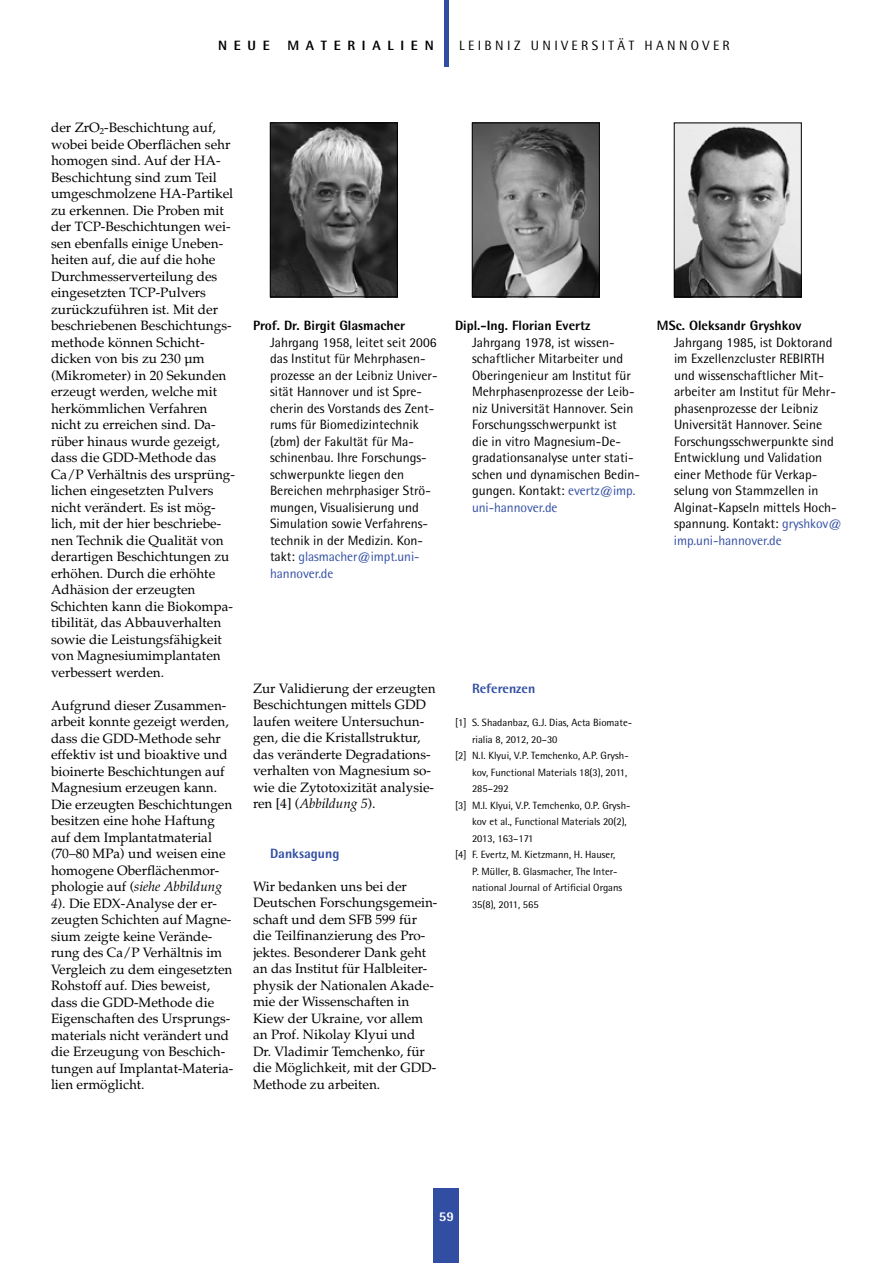
<style>
.page{position:relative;width:893px;height:1263px;background:#fff}
.page>*{position:absolute;margin:0;border:0;box-sizing:border-box;transform-origin:0 0}
.t1{font:13.5px/16.5px "Palatino";color:#000}
.t2{font:13.5px/16.5px "Rotis Semi Sans";color:#000}
.t3{font:800 13.5px "Rotis Semi Sans";color:#000}
.t4{font:13.5px "Rotis Semi Sans";letter-spacing:.25em;color:#000}
.t5{font:800 13.5px "Rotis Semi Sans";color:#314ea3}
.t6{font:800 13.5px "Rotis Semi Sans";letter-spacing:.5em;color:#000}
.t7{font:800 13.5px "Rotis Semi Sans";color:#fff}
.t8{font:10.5px "Rotis Semi Sans";color:#000}
.s1{font-style:italic}
.s2{color:#314ea3}
</style>
<div class="page">
<div style="left:444px;top:0;width:5px;height:66px;background:#314ea3"></div>
<div style="left:434px;top:1188px;width:25px;height:75px;background:#314ea3"></div>
<img style="left:676px;top:125px;width:123px;height:170px">
<div style="left:674px;top:123px;width:127px;height:174px;border:1px solid #000"></div>
<img style="left:474px;top:125px;width:124px;height:170px">
<div style="left:472px;top:123px;width:128px;height:174px;border:1px solid #000"></div>
<img style="left:272px;top:125px;width:124px;height:170px">
<div style="left:270px;top:123px;width:128px;height:174px;border:1px solid #000"></div>
<p class="t3" style="left:218px;top:36px;width:53px">Neue</p>
<p class="t6" style="left:287px;top:36px;width:146px">Materialien</p>
<p class="t4" style="left:459px;top:37px;width:272px">leibniz universität hannover</p>
<p class="t1" style="left:51px;top:119px;width:185px">der ZrO<sub>2</sub>-Beschichtung auf, wobei beide Oberflächen sehr homogen sind. Auf der HA-<br>Beschichtung sind zum Teil umgeschmolzene HA-Partikel zu erkennen. Die Proben mit der TCP-Beschichtungen wei&shy;sen ebenfalls einige Uneben&shy;heiten auf, die auf die hohe<br>Durchmesserverteilung des eingesetzten TCP-Pulvers zurückzuführen ist. Mit der beschriebenen Beschichtungs&shy;methode können Schicht&shy;dicken von bis zu 230 µm (Mikrometer) in 20 Sekunden erzeugt werden, welche mit herkömmlichen Verfahren nicht zu erreichen sind. Da&shy;rüber hinaus wurde gezeigt, dass die GDD-Methode das<br>Ca/P Verhältnis des ursprüng&shy;lichen eingesetzten Pulvers nicht verändert. Es ist mög&shy;lich, mit der hier beschriebe&shy;nen Technik die Qualität von derartigen Beschichtungen zu erhöhen. Durch die erhöhte<br>Adhäsion der erzeugten<br>Schichten kann die Biokompa&shy;tibilität, das Abbauverhalten sowie die Leistungsfähigkeit von Magnesiumimplantaten verbessert werden.</p>
<p class="t1" style="left:51px;top:697px;width:184px">Aufgrund dieser Zusammen&shy;arbeit konnte gezeigt werden, dass die GDD-Methode sehr effektiv ist und bioaktive und bioinerte Beschichtungen auf<br>Magnesium erzeugen kann.<br>Die erzeugten Beschichtungen besitzen eine hohe Haftung auf dem Implantatmaterial (70–80 MPa) und weisen eine homogene Oberflächenmor&shy;phologie auf (<span class="s1">siehe Abbildung<br>4</span>). Die EDX-Analyse der er&shy;zeugten Schichten auf Magne&shy;sium zeigte keine Verände&shy;rung des Ca/P Verhältnis im<br>Vergleich zu dem eingesetzten<br>Rohstoff auf. Dies beweist, dass die GDD-Methode die<br>Eigenschaften des Ursprungs&shy;materials nicht verändert und die Erzeugung von Beschich&shy;tungen auf Implantat-Materia&shy;lien ermöglicht.</p>
<p class="t3" style="left:253px;top:317px;width:154px">Prof. Dr. Birgit Glasmacher</p>
<p class="t2" style="left:270px;top:334px;width:169px">Jahrgang 1958, leitet seit 2006 das I nstitut für Mehrphasen&shy;prozesse an der Leibniz U niver&shy;sität Hannover und ist Spre&shy;cherin des Vorstands des Zent&shy;rums für Biomedizintechnik (zbm) der Fakultät für Ma&shy;schinenbau. I hre Forschungs&shy;schwerpunkte liegen den -Bereichen mehrphasiger Strö&shy;mungen, Visualisierung und<br>Simulation sowie Verfahrens&shy;technik in der Medizin. Kon&shy;takt: <span class="s2">glasmacher@impt.uni&shy;hannover.de</span></p>
<p class="t1" style="left:253px;top:680px;width:184px">Zur Validierung der erzeugten<br>Beschichtungen mittels GDD laufen weitere Untersuchun&shy;gen, die die Kristallstruktur, das veränderte Degradations&shy;verhalten von Magnesium so&shy;wie die Zytotoxizität analysie&shy;ren [4] (<span class="s1">Abbildung 5</span>).</p>
<p class="t5" style="left:270px;top:845px;width:71px">Danksagung</p>
<p class="t1" style="left:253px;top:878px;width:186px">Wir bedanken uns bei der<br>Deutschen Forschungsgemein&shy;schaft und dem SFB 599 für die Teilfinanzierung des Pro&shy;jektes. Besonderer Dank geht an das Institut für Halbleiter&shy;physik der Nationalen Akade&shy;mie der Wissenschaften in<br>Kiew der Ukraine, vor allem an Prof. Nikolay Klyui und<br>Dr. Vladimir Temchenko, für die Möglichkeit, mit der GDD-<br>Methode zu arbeiten.</p>
<p class="t3" style="left:455px;top:317px;width:137px">Dipl.-Ing. Florian Evertz</p>
<p class="t2" style="left:472px;top:334px;width:169px">Jahrgang 1978, ist wissen&shy;schaftlicher Mitarbeiter und<br>Oberingenieur am I nstitut für<br>Mehrphasenprozesse der Leib&shy;niz U niversität Hannover. Sein<br>Forschungsschwerpunkt ist<br>die in vitro Magnesium-De&shy;gradationsanalyse unter stati&shy;schen und dynamischen Bedin&shy;gungen. Kontakt: <span class="s2">evertz@imp. uni-hannover.de</span></p>
<p class="t3" style="left:657px;top:317px;width:146px">MSc. Oleksandr Gryshkov</p>
<p class="t2" style="left:674px;top:334px;width:169px">Jahrgang 1985, ist Doktorand im Exzellenzcluster REBIRTH<br>und wissenschaftlicher Mit&shy;arbeiter am I nstitut für Mehr&shy;phasenprozesse der -Leibniz<br>U niversität Hannover. Seine<br>Forschungsschwerpunkte sind<br>Entwicklung und Validation einer Methode für Verkap&shy;selung von Stammzellen in -Alginat-Kapseln mittels Hoch&shy;spannung. Kontakt: <span class="s2">gryshkov@ imp.uni-hannover.de</span></p>
<p class="t5" style="left:472px;top:680px;width:65px">Referenzen</p>
<p class="t8" style="left:455px;top:716px;width:179px">[1] S. Shadanbaz, G.J. Dias, Acta Biomate-</p>
<p class="t8" style="left:472px;top:733px;width:87px">rialia 8, 2012, 20–30</p>
<p class="t8" style="left:455px;top:749px;width:175px">[2] N .I . Klyui, V.P. Temchenko, A.P. Grysh-</p>
<p class="t8" style="left:472px;top:766px;width:157px">kov, Functional Materials 18(3), 2011,</p>
<p class="t8" style="left:472px;top:782px;width:38px">285–292</p>
<p class="t8" style="left:455px;top:799px;width:177px">[3] M.I . Klyui, V.P. Temchenko, O.P. Grysh-</p>
<p class="t8" style="left:472px;top:815px;width:156px">kov et al., Functional Materials 20(2),</p>
<p class="t8" style="left:472px;top:832px;width:63px">2013, 163–171</p>
<p class="t8" style="left:455px;top:848px;width:162px">[4] F. Evertz, M. Kietzmann, H. Hauser,</p>
<p class="t8" style="left:472px;top:865px;width:147px">P. Müller, B. Glasmacher, The I nter-</p>
<p class="t8" style="left:472px;top:881px;width:152px">national Journal of Artificial Organs</p>
<p class="t8" style="left:472px;top:898px;width:68px">35(8), 2011, 565</p>
<p class="t7" style="left:439px;top:1208px;width:17px">59</p>
</div>
